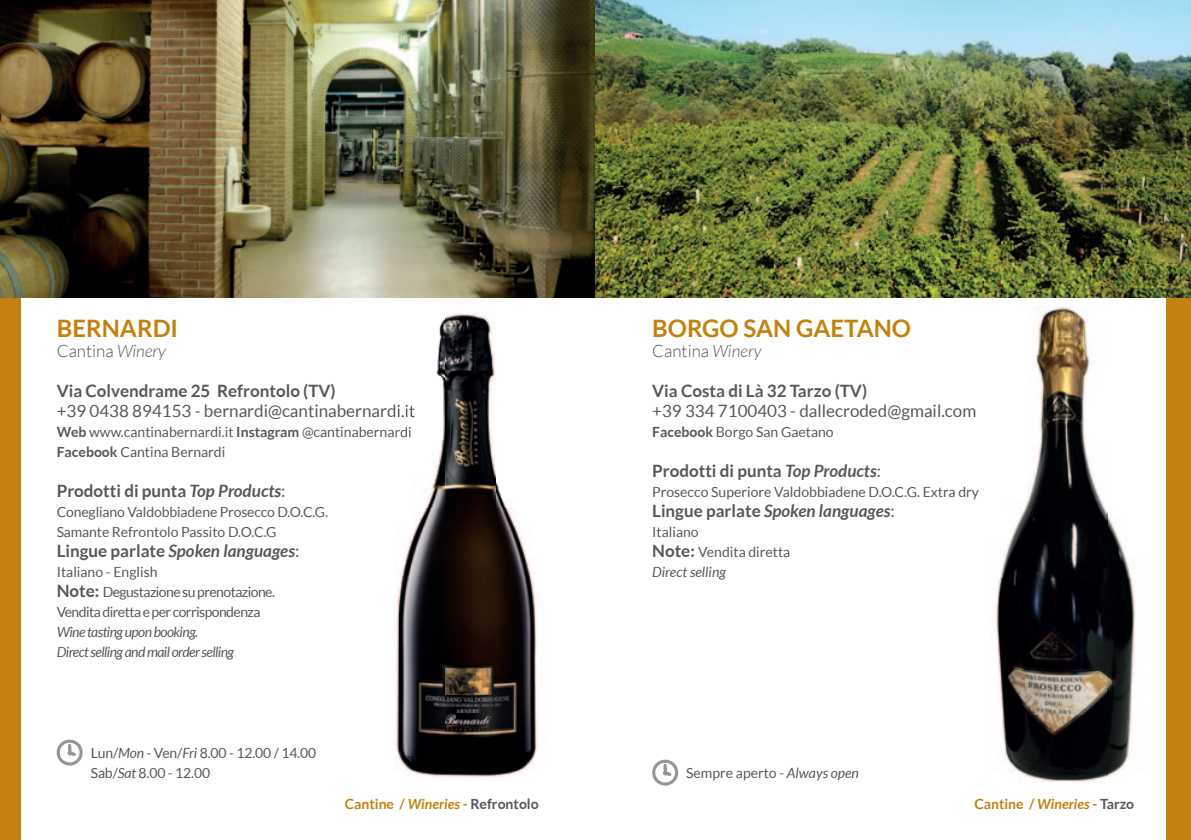
<style>
.page{position:relative;width:1191px;height:840px;background:#fff}
.page>*{position:absolute;margin:0;border:0;box-sizing:border-box;transform-origin:0 0}
.t1{font:700 24px "Lato";color:#c3820f}
.t2{font:700 17px "Lato";color:#57585a}
.t3{font:17px "Lato";color:#57585a}
.t4{font:italic 700 17px "Lato";color:#57585a}
.t5{font:300 17px "Lato";color:#57585a}
.t6{font:14px/20px "Lato";color:#57585a}
.t7{font:14px/20px "Lato";letter-spacing:-.04em;color:#57585a}
.t8{font:italic 14px/20px "Lato";letter-spacing:-.04em;color:#57585a}
.t9{font:700 14px "Lato";color:#57585a}
.t10{font:700 14px "Lato";color:#c3820f}
.s1{font-style:italic}
.s2{font-weight:700}
.s3{font-weight:400}
.s4{font-style:normal}
.s5{font-weight:400;font-style:normal}
.s6{font-weight:700;font-size:17px}
.s7{color:#c3820f}
.s8{font-style:italic;color:#c3820f}
.s9{color:#57585a}
</style>
<div class="page">
<div style="left:1166px;top:297px;width:25px;height:542px;background:#c3820f"></div>
<div style="left:0;top:297px;width:21px;height:542px;background:#c3820f"></div>
<img style="left:0;top:0;width:595px;height:297px">
<svg style="left:56px;top:739px;width:27px;height:26px"></svg>
<img style="left:395px;top:313px;width:143px;height:465px">
<img style="left:395px;top:404px;width:20px;height:15px">
<img style="left:395px;top:426px;width:16px;height:12px">
<img style="left:595px;top:0;width:596px;height:297px">
<svg style="left:652px;top:759px;width:26px;height:26px"></svg>
<img style="left:995px;top:306px;width:141px;height:476px">
<h1 class="t1" style="left:57px;top:314px;width:123px">BERNARDI</h1>
<p class="t5" style="left:57px;top:341px;width:111px">Cantina <span class="s1">Winery</span></p>
<p class="t2" style="left:57px;top:381px;width:280px">Via Colvendrame 25 Refrontolo (TV)</p>
<p class="t3" style="left:57px;top:401px;width:360px">+39 0438 894153 - bernardi@cantinabernardi.it</p>
<p class="t6" style="left:57px;top:422px;width:356px"><span class="s2">Web</span> www.cantinabernardi.it <span class="s2">Instagram</span> @cantinabernardi<br><span class="s2">Facebook</span> Cantina Bernardi</p>
<p class="t2" style="left:57px;top:481px;width:230px">Prodotti di punta <span class="s1">Top Products</span><span class="s3">:</span></p>
<p class="t6" style="left:57px;top:502px;width:273px">Conegliano Valdobbiadene Prosecco D.O.C.G.<br>Samante Refrontolo Passito D.O.C.G</p>
<p class="t4" style="left:57px;top:541px;width:244px"><span class="s4">Lingue parlate</span> Spoken languages<span class="s5">:</span></p>
<p class="t7" style="left:57px;top:562px;width:220px">Italiano - English<br><span class="s6">Note:</span> Degustazione su prenotazione.<br>Vendita diretta e per corrispondenza</p>
<p class="t8" style="left:57px;top:622px;width:179px">Wine tasting upon booking.<br>Direct selling and mail order selling</p>
<p class="t6" style="left:91px;top:742px;width:227px">Lun/<span class="s1">Mon</span> - Ven/<span class="s1">Fri</span> 8.00 - 12.00 / 14.00<br>Sab/<span class="s1">Sat</span> 8.00 - 12.00</p>
<p class="t9" style="left:345px;top:795px;width:195px"><span class="s7">Cantine /</span> <span class="s8">Wineries</span> <span class="s7">-</span> Refrontolo</p>
<h1 class="t1" style="left:652px;top:314px;width:260px">BORGO SAN GAETANO</h1>
<p class="t5" style="left:652px;top:341px;width:111px">Cantina <span class="s1">Winery</span></p>
<p class="t2" style="left:652px;top:381px;width:216px">Via Costa di Là 32 Tarzo (TV)</p>
<p class="t3" style="left:652px;top:401px;width:325px">+39 334 7100403 - dallecroded@gmail.com</p>
<p class="t6" style="left:652px;top:422px;width:183px"><span class="s2">Facebook</span> Borgo San Gaetano</p>
<p class="t2" style="left:652px;top:461px;width:230px">Prodotti di punta <span class="s1">Top Products</span><span class="s3">:</span></p>
<p class="t6" style="left:652px;top:482px;width:328px">Prosecco Superiore Valdobbiadene D.O.C.G. Extra dry</p>
<p class="t4" style="left:652px;top:501px;width:244px"><span class="s4">Lingue parlate</span> Spoken languages<span class="s5">:</span></p>
<p class="t6" style="left:652px;top:522px;width:140px">Italiano<br><span class="s6">Note:</span> Vendita diretta<br><span class="s1">Direct selling</span></p>
<p class="t6" style="left:686px;top:762px;width:174px">Sempre aperto - <span class="s1">Always open</span></p>
<p class="t10" style="left:974px;top:795px;width:161px">Cantine / <span class="s1">Wineries</span> - <span class="s9">Tarzo</span></p>
</div>
